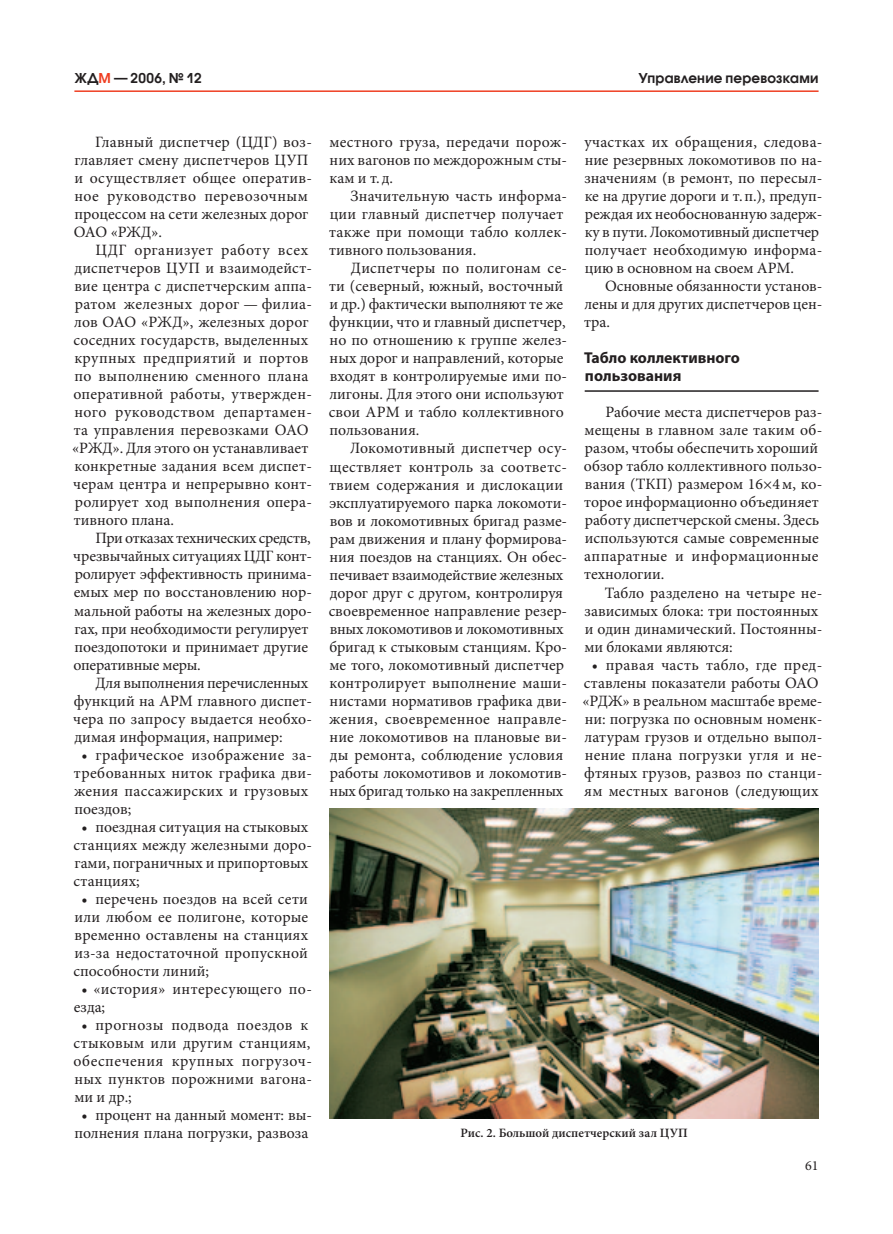
<style>
.page{position:relative;width:893px;height:1234px;background:#fff}
.page>*{position:absolute;margin:0;border:0;box-sizing:border-box;transform-origin:0 0}
.t1{font:15.75px/18px "Minion Pro";letter-spacing:.005em;color:#231f20}
.t2{font:15.75px/18px "Minion Pro";letter-spacing:.025em;color:#231f20}
.t3{font:700 15.75px/18px "Myriad Pro";color:#231f20}
.t4{font:13.95px "Minion Pro";color:#231f20}
.t5{font:600 13.5px "Avant Garde Gothic C";letter-spacing:.015em;color:#231f20}
.t6{font:600 12.75px "Minion Pro";color:#231f20}
.s1{color:#ef3e22}
</style>
<div class="page">
<hr style="left:585px;top:390px;width:234px;height:1px;background:#231f20">
<hr style="left:74px;top:90px;width:745px;height:2px;background:#ef3e22">
<img style="left:330px;top:808px;width:489px;height:309px">
<p class="t5" style="left:74px;top:70px;width:129px">ЖД<span class="s1">М</span> — 2006, № 12</p>
<p class="t5" style="left:638px;top:70px;width:182px">Управление перевозками</p>
<p class="t1" style="left:74px;top:133px;width:240px;text-indent:21px">Главный диспетчер (ЦДГ) воз&shy;главляет смену диспетчеров ЦУП и осуществляет общее оператив&shy;ное руководство перевозочным процессом на сети железных дорог<br>ОАО «РЖД».</p>
<p class="t1" style="left:72px;top:241px;width:241px;text-indent:23px">ЦДГ организует работу всех диспетчеров ЦУП и взаимодейст&shy;вие центра с диспетчерским аппа&shy;ратом железных дорог — филиа&shy;лов ОАО «РЖД», железных дорог соседних государств, выделенных крупных предприятий и портов по выполнению сменного плана оперативной работы, утвержден&shy;ного руководством департамен&shy;та управления перевозками ОАО «РЖД». Для этого он устанавливает конкретные задания всем диспет&shy;черам центра и непрерывно конт&shy;ролирует ход выполнения опера&shy;тивного плана.</p>
<p class="t1" style="left:73px;top:529px;width:240px;text-indent:22px">При отказах технических средств, чрезвычайных ситуациях ЦДГ конт&shy;ролирует эффективность принима&shy;емых мер по восстановлению нор&shy;мальной работы на железных доро&shy;гах, при необходимости регулирует поездопотоки и принимает другие оперативные меры.</p>
<p class="t1" style="left:73px;top:673px;width:240px;text-indent:22px">Для выполнения перечисленных функций на АРМ главного диспет&shy;чера по запросу выдается необхо&shy;димая информация, например:</p>
<p class="t1" style="left:74px;top:745px;width:240px;text-indent:8px">• графическое изображение за&shy;требованных ниток графика дви&shy;жения пассажирских и грузовых поездов;</p>
<p class="t1" style="left:73px;top:817px;width:240px;text-indent:8px">• поездная ситуация на стыковых станциях между железными доро&shy;гами, пограничных и припортовых станциях;</p>
<p class="t1" style="left:73px;top:889px;width:236px;text-align:justify;text-indent:8px">• перечень поездов на всей сети или любом ее полигоне, которые временно оставлены на станциях из-за недостаточной пропускной способности линий;</p>
<p class="t1" style="left:74px;top:979px;width:240px;text-indent:8px">• «история» интересующего по&shy;езда;</p>
<p class="t2" style="left:74px;top:1015px;width:240px;text-indent:8px">• прогнозы подвода поездов к стыковым или другим станциям, обеспечения крупных погрузоч&shy;ных пунктов порожними вагона&shy;ми и др.;</p>
<p class="t1" style="left:75px;top:1105px;width:239px;text-align:center">• процент на данный момент: вы&shy;полнения плана погрузки, развоза</p>
<p class="t1" style="left:330px;top:133px;width:239px;text-align:justify">местного груза, передачи порож&shy;них вагонов по междорожным сты&shy;кам и т. д.</p>
<p class="t1" style="left:329px;top:187px;width:240px;text-indent:21px">Значительную часть информа&shy;ции главный диспетчер получает также при помощи табло коллек&shy;тивного пользования.</p>
<p class="t1" style="left:329px;top:259px;width:240px;text-indent:22px">Диспетчеры по полигонам се&shy;ти (северный, южный, восточный и др.) фактически выполняют те же функции, что и главный диспетчер, но по отношению к группе желез&shy;ных дорог и направлений, которые входят в контролируемые ими по&shy;лигоны. Для этого они используют свои АРМ и табло коллективного пользования.</p>
<p class="t1" style="left:329px;top:439px;width:240px;text-indent:22px">Локомотивный диспетчер осу&shy;ществляет контроль за соответс&shy;твием содержания и дислокации эксплуатируемого парка локомоти&shy;вов и локомотивных бригад разме&shy;рам движения и плану формирова&shy;ния поездов на станциях. Он обес&shy;печивает взаимодействие железных дорог друг с другом, контролируя своевременное направление резер&shy;вных локомотивов и локомотивных бригад к стыковым станциям. Кро&shy;ме того, локомотивный диспетчер контролирует выполнение маши&shy;нистами нормативов графика дви&shy;жения, своевременное направле&shy;ние локомотивов на плановые ви&shy;ды ремонта, соблюдение условия работы локомотивов и локомотив&shy;ных бригад только на закрепленных</p>
<p class="t1" style="left:584px;top:133px;width:239px">участках их обращения, следова&shy;ние резервных локомотивов по на&shy;значениям (в ремонт, по пересыл&shy;ке на другие дороги и т.п.), предуп&shy;реждая их необоснованную задерж&shy;ку в пути. Локомотивный диспетчер получает необходимую информа&shy;цию в основном на своем АРМ.</p>
<p class="t1" style="left:584px;top:277px;width:240px;text-align:justify;text-indent:21px">Основные обязанности установ&shy;лены и для других диспетчеров цен&shy;тра.</p>
<p class="t3" style="left:584px;top:348px;width:157px">Табло коллективного пользования</p>
<p class="t1" style="left:584px;top:403px;width:240px;text-indent:22px">Рабочие места диспетчеров раз&shy;мещены в главном зале таким об&shy;разом, чтобы обеспечить хороший обзор табло коллективного пользо&shy;вания (ТКП) размером 16×4м, ко&shy;торое информационно объединяет работу диспетчерской смены. Здесь используются самые современные аппаратные и информационные технологии.</p>
<p class="t1" style="left:584px;top:583px;width:239px;text-indent:21px">Табло разделено на четыре не&shy;зависимых блока: три постоянных и один динамический. Постоянны&shy;ми блоками являются:</p>
<p class="t1" style="left:583px;top:655px;width:241px;text-align:center">• правая часть табло, где пред&shy;ставлены показатели работы ОАО «РДЖ» в реальном масштабе време&shy;ни: погрузка по основным номенк&shy;латурам грузов и отдельно выпол&shy;нение плана погрузки угля и не&shy;фтяных грузов, развоз по станци&shy;ям местных вагонов (следующих</p>
<p class="t6" style="left:460px;top:1123px;width:229px">Рис. 2. Большой диспетчерский зал ЦУП</p>
<p class="t4" style="left:805px;top:1155px;width:15px">61</p>
</div>
